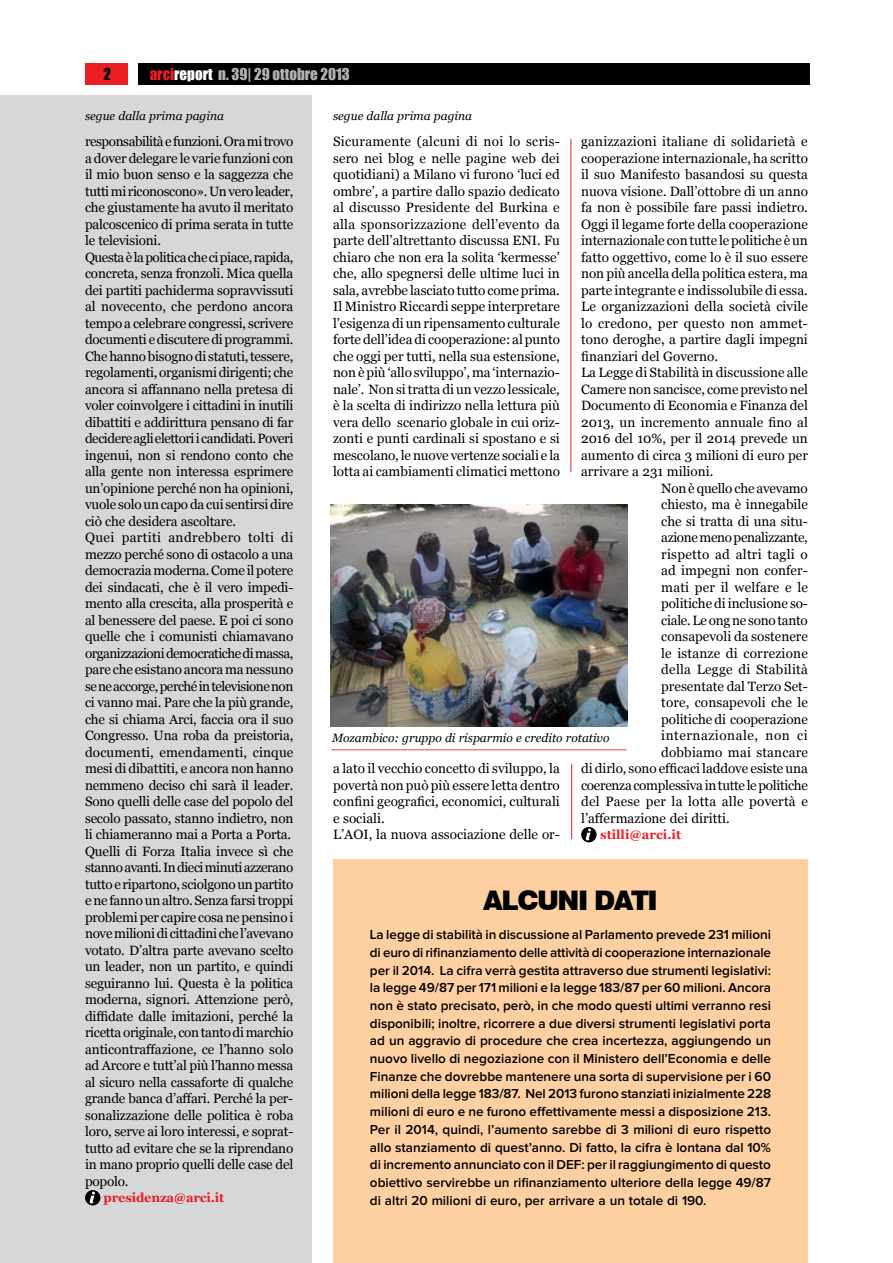
<style>
.page{position:relative;width:893px;height:1263px;background:#fff}
.page>*{position:absolute;margin:0;border:0;box-sizing:border-box;transform-origin:0 0}
.t1{font:900 27px "Swiss 721 BT";letter-spacing:-.055em;color:#000}
.t2{font:15px "Impact";color:#afb1b4}
.t3{font:15px "Impact";color:#000}
.t4{font:13.5px/16.5px "Georgia";letter-spacing:-.015em;color:#000}
.t5{font:600 13.5px/17.7px "Proxima Nova";color:#000;text-align:justify}
.t6{font:13.5px "Georgia";letter-spacing:.015em;color:#000}
.t7{font:13.5px "Georgia";letter-spacing:.01em;color:#000}
.t8{font:13.5px "Georgia";letter-spacing:.02em;color:#000}
.t9{font:13.5px "Georgia";letter-spacing:.005em;color:#000}
.t10{font:13.5px "Georgia";letter-spacing:.04em;color:#000}
.t11{font:700 12.75px "Georgia";letter-spacing:-.015em;color:#ed1d24}
.t12{font:italic 12px "Georgia";color:#000}
.s1{color:#ed1d24}
.s2{color:#fff}
</style>
<div class="page">
<div style="left:85px;top:64px;width:43px;height:21px;background:#ed1d24"></div>
<div style="left:138px;top:64px;width:672px;height:21px;background:#000"></div>
<div style="left:333px;top:859px;width:475px;height:404px;background:#fdcfa1"></div>
<div style="left:0;top:96px;width:312px;height:1167px;background:#d5d7d8"></div>
<div style="left:85px;top:1190px;width:15px;height:15px;background:#000;border-radius:50%"></div>
<svg style="left:90px;top:1191px;width:5px;height:12px"></svg>
<svg style="left:581px;top:827px;width:16px;height:15px"></svg>
<svg style="left:586px;top:828px;width:5px;height:12px"></svg>
<hr style="left:570px;top:139px;width:1px;height:333px;background:#ed1d24">
<img style="left:331px;top:504px;width:296px;height:222px">
<svg style="left:332px;top:750px;width:294px;height:1px"></svg>
<hr style="left:571px;top:764px;width:1px;height:75px;background:#ed1d24">
<p class="t3" style="left:104px;top:62px;width:9px">2</p>
<p class="t2" style="left:150px;top:62px;width:201px"><span class="s1">arci</span><span class="s2">report</span> n. 39| 29 ottobre 2013</p>
<p class="t12" style="left:85px;top:108px;width:140px">segue dalla prima pagina</p>
<p class="t12" style="left:333px;top:108px;width:140px">segue dalla prima pagina</p>
<p class="t4" style="left:85px;top:134px;width:210px">responsabilità e funzioni. Ora mi trovo a dover delegare le varie funzioni con il mio buon senso e la saggezza che tutti mi riconoscono». Un vero leader, che giustamente ha avuto il meritato palcoscenico di prima serata in tutte le televisioni.<br>Questa è la politica che ci piace, rapida, concreta, senza fronzoli. Mica quella dei partiti pachiderma sopravvissuti al novecento, che perdono ancora tempo a celebrare congressi, scrivere documenti e discutere di programmi.<br>Che hanno bisogno di statuti, tessere, regolamenti, organismi dirigenti; che ancora si affannano nella pretesa di voler coinvolgere i cittadini in inutili dibattiti e addirittura pensano di far decidere agli elettori i candidati. Poveri ingenui, non si rendono conto che alla gente non interessa esprimere un’opinione perché non ha opinioni, vuole solo un capo da cui sentirsi dire ciò che desidera ascoltare.<br>Quei partiti andrebbero tolti di mezzo perché sono di ostacolo a una democrazia moderna. Come il potere dei sindacati, che è il vero impedi&shy;mento alla crescita, alla prosperità e al benessere del paese. E poi ci sono quelle che i comunisti chiamavano organizzazioni democratiche di massa, pare che esistano ancora ma nessuno se ne accorge, perché in televisione non ci vanno mai. Pare che la più grande, che si chiama Arci, faccia ora il suo Congresso. Una roba da preistoria, documenti, emendamenti, cinque mesi di dibattiti, e ancora non hanno nemmeno deciso chi sarà il leader.<br>Sono quelli delle case del popolo del secolo passato, stanno indietro, non li chiameranno mai a Porta a Porta.<br>Quelli di Forza Italia invece sì che stanno avanti. In dieci minuti azzerano tutto e ripartono, sciolgono un partito e ne fanno un altro. Senza farsi troppi problemi per capire cosa ne pensino i nove milioni di cittadini che l’avevano votato. D’altra parte avevano scelto un leader, non un partito, e quindi seguiranno lui. Questa è la politica moderna, signori. Attenzione però, diffidate dalle imitazioni, perché la ricetta originale, con tanto di marchio anticontraffazione, ce l’hanno solo ad Arcore e tutt’al più l’hanno messa al sicuro nella cassaforte di qualche grande banca d’affari. Perché la per&shy;sonalizzazione delle politica è roba loro, serve ai loro interessi, e soprat&shy;tutto ad evitare che se la riprendano in mano proprio quelli delle case del popolo.</p>
<p class="t11" style="left:104px;top:1190px;width:122px">presidenza@arci.it</p>
<p class="t4" style="left:333px;top:134px;width:228px;text-align:justify">Sicuramente (alcuni di noi lo scris&shy;sero nei blog e nelle pagine web dei quotidiani) a Milano vi furono ‘luci ed ombre’, a partire dallo spazio dedicato al discusso Presidente del Burkina e alla sponsorizzazione dell’evento da parte dell’altrettanto discussa ENI. Fu chiaro che non era la solita ‘kermesse’ che, allo spegnersi delle ultime luci in sala, avrebbe lasciato tutto come prima.<br>Il Ministro Riccardi seppe interpretare l’esigenza di un ripensamento culturale forte dell’idea di cooperazione: al punto che oggi per tutti, nella sua estensione, non è più ‘allo sviluppo’, ma ‘internazio&shy;nale’. Non si tratta di un vezzo lessicale, è la scelta di indirizzo nella lettura più vera dello scenario globale in cui oriz&shy;zonti e punti cardinali si spostano e si mescolano, le nuove vertenze sociali e la lotta ai cambiamenti climatici mettono</p>
<p class="t6" style="left:581px;top:133px;width:228px">ganizzazioni italiane di solidarietà e</p>
<p class="t4" style="left:581px;top:150px;width:228px">cooperazione internazionale, ha scritto</p>
<p class="t4" style="left:581px;top:167px;width:228px">il suo Manifesto basandosi su questa</p>
<p class="t4" style="left:581px;top:183px;width:228px">nuova visione. Dall’ottobre di un anno</p>
<p class="t4" style="left:581px;top:200px;width:228px">fa non è possibile fare passi indietro.</p>
<p class="t4" style="left:581px;top:216px;width:228px">Oggi il legame forte della cooperazione</p>
<p class="t4" style="left:581px;top:233px;width:228px">internazionale con tutte le politiche è un</p>
<p class="t4" style="left:581px;top:249px;width:228px">fatto oggettivo, come lo è il suo essere</p>
<p class="t4" style="left:581px;top:266px;width:228px">non più ancella della politica estera, ma</p>
<p class="t4" style="left:581px;top:282px;width:228px">parte integrante e indissolubile di essa.</p>
<p class="t7" style="left:581px;top:298px;width:228px">Le organizzazioni della società civile</p>
<p class="t8" style="left:581px;top:315px;width:228px">lo credono, per questo non ammet-</p>
<p class="t4" style="left:581px;top:332px;width:228px">tono deroghe, a partire dagli impegni</p>
<p class="t4" style="left:581px;top:348px;width:138px">finanziari del Governo.</p>
<p class="t4" style="left:581px;top:365px;width:228px">La Legge di Stabilità in discussione alle</p>
<p class="t4" style="left:581px;top:381px;width:228px">Camere non sancisce, come previsto nel</p>
<p class="t4" style="left:581px;top:398px;width:228px">Documento di Economia e Finanza del</p>
<p class="t9" style="left:581px;top:414px;width:228px">2013, un incremento annuale fino al</p>
<p class="t4" style="left:581px;top:431px;width:228px">2016 del 10%, per il 2014 prevede un</p>
<p class="t4" style="left:581px;top:447px;width:228px">aumento di circa 3 milioni di euro per</p>
<p class="t4" style="left:581px;top:464px;width:134px">arrivare a 231 milioni.</p>
<p class="t4" style="left:661px;top:480px;width:148px">Non è quello che avevamo</p>
<p class="t4" style="left:661px;top:497px;width:148px">chiesto, ma è innegabile</p>
<p class="t4" style="left:661px;top:513px;width:148px">che si tratta di una situ-</p>
<p class="t4" style="left:661px;top:530px;width:148px">azione meno penalizzante,</p>
<p class="t8" style="left:661px;top:546px;width:148px">rispetto ad altri tagli o</p>
<p class="t9" style="left:661px;top:562px;width:148px">ad impegni non confer-</p>
<p class="t6" style="left:661px;top:579px;width:148px">mati per il welfare e le</p>
<p class="t4" style="left:661px;top:596px;width:148px">politiche di inclusione so-</p>
<p class="t4" style="left:661px;top:612px;width:148px">ciale. Le ong ne sono tanto</p>
<p class="t4" style="left:661px;top:629px;width:148px">consapevoli da sostenere</p>
<p class="t6" style="left:661px;top:645px;width:148px">le istanze di correzione</p>
<p class="t8" style="left:661px;top:661px;width:148px">della Legge di Stabilità</p>
<p class="t4" style="left:661px;top:678px;width:148px">presentate dal Terzo Set-</p>
<p class="t7" style="left:661px;top:694px;width:148px">tore, consapevoli che le</p>
<p class="t4" style="left:661px;top:711px;width:148px">politiche di cooperazione</p>
<p class="t10" style="left:661px;top:727px;width:148px">internazionale, non ci</p>
<p class="t7" style="left:661px;top:744px;width:148px">dobbiamo mai stancare</p>
<p class="t4" style="left:581px;top:761px;width:228px">di dirlo, sono efficaci laddove esiste una</p>
<p class="t4" style="left:581px;top:777px;width:228px">coerenza complessiva in tutte le politiche</p>
<p class="t6" style="left:581px;top:793px;width:228px">del Paese per la lotta alle povertà e</p>
<p class="t4" style="left:581px;top:810px;width:150px">l’affermazione dei diritti.</p>
<p class="t11" style="left:600px;top:827px;width:82px">stilli@arci.it</p>
<p class="t12" style="left:332px;top:730px;width:279px">Mozambico: gruppo di risparmio e credito rotativo</p>
<p class="t4" style="left:333px;top:761px;width:228px">a lato il vecchio concetto di sviluppo, la povertà non può più essere letta dentro confini geografici, economici, culturali e sociali.<br>L’AOI, la nuova associazione delle or-</p>
<h1 class="t1" style="left:483px;top:883px;width:176px">ALCUNI DATI</h1>
<p class="t5" style="left:370px;top:926px;width:403px">La legge di stabilità in discussione al Parlamento prevede 231 milioni di euro di rifinanziamento delle attività di cooperazione internazionale per il 2014. La cifra verrà gestita attraverso due strumenti legislativi: la legge 49/87 per 171 milioni e la legge 183/87 per 60 milioni. Ancora non è stato precisato, però, in che modo questi ultimi verranno resi disponibili; inoltre, ricorrere a due diversi strumenti legislativi porta ad un aggravio di procedure che crea incertezza, aggiungendo un nuovo livello di negoziazione con il Ministero dell’Economia e delle Finanze che dovrebbe mantenere una sorta di supervisione per i 60 milioni della legge 183/87. Nel 2013 furono stanziati inizialmente 228 milioni di euro e ne furono effettivamente messi a disposizione 213.<br>Per il 2014, quindi, l’aumento sarebbe di 3 milioni di euro rispetto allo stanziamento di quest’anno. Di fatto, la cifra è lontana dal 10% di incremento annunciato con il DEF: per il raggiungimento di questo obiettivo servirebbe un rifinanziamento ulteriore della legge 49/87 di altri 20 milioni di euro, per arrivare a un totale di 190.</p>
</div>
